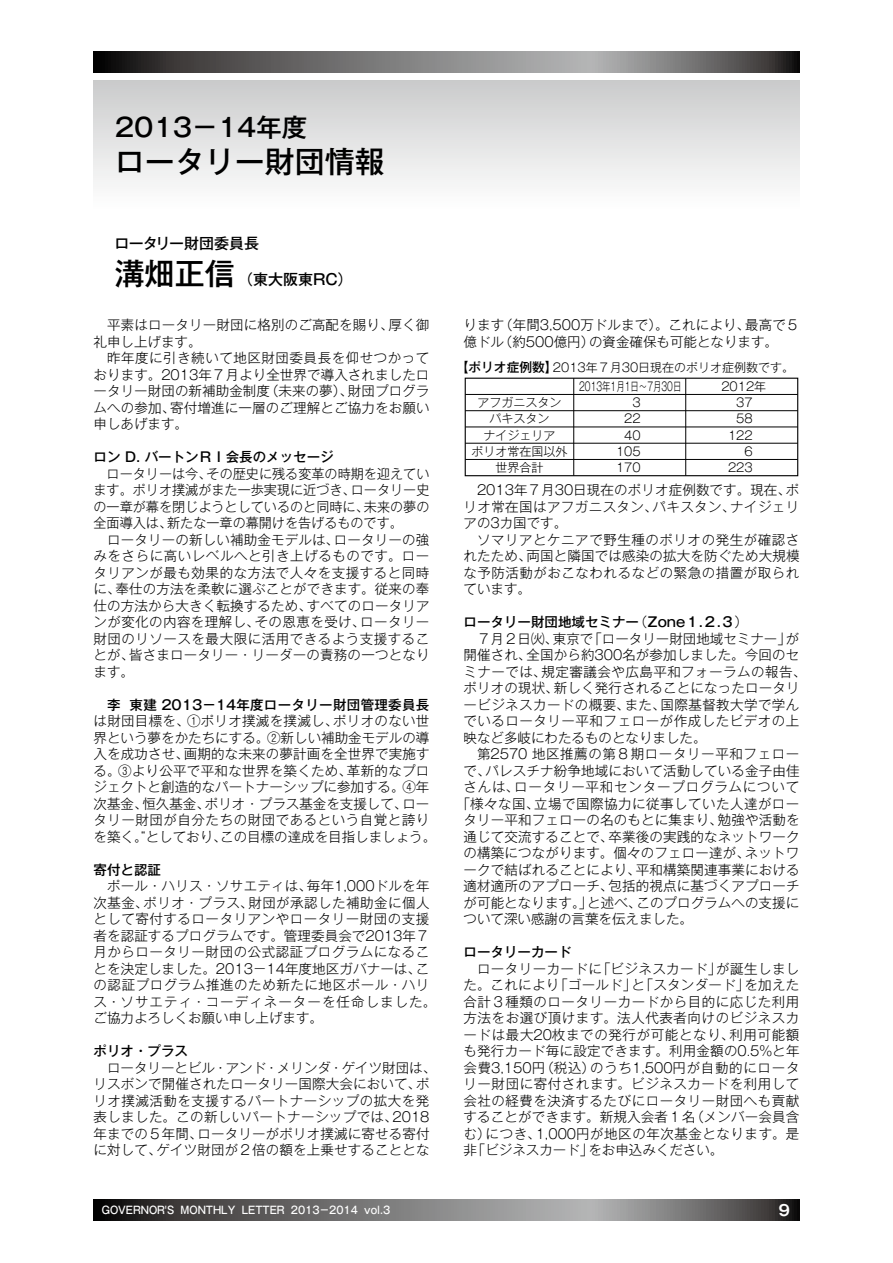
<style>
.page{position:relative;width:893px;height:1263px;background:#fff}
.page>*{position:absolute;margin:0;border:0;box-sizing:border-box;transform-origin:0 0}
.t1{font:500 30px "Gothic MB101 Pr 6 N";color:#000}
.t2{font:500 25.5px "Gothic MB101 Pr 6 N";color:#000}
.t3{font:500 15px "Gothic MB101 Pr 6 N";color:#000}
.t4{font:700 15px "Gothic MB101 Pr 6 N De";color:#fff}
.t5{font:300 13.5px/16.5px "Gothic MB101 Pr 6 N";letter-spacing:.01em;color:#000}
.t6{font:300 13.5px/16.5px "Gothic MB101 Pr 6 N";letter-spacing:.035em;color:#000}
.t7{font:300 13.5px/16.5px "Gothic MB101 Pr 6 N";letter-spacing:.03em;color:#000}
.t8{font:500 13.5px "Gothic MB101 Pr 6 N";color:#000}
.t9{font:300 13.5px "Gothic MB101 Pr 6 N";letter-spacing:.045em;color:#000}
.t10{font:500 13.5px "Gothic MB101 Pr 6 N";letter-spacing:.025em;color:#000}
.t11{font:300 13.5px "Gothic MB101 Pr 6 N";letter-spacing:.04em;color:#000}
.t12{font:300 13.5px "Gothic MB101 Pr 6 N";letter-spacing:.06em;color:#000}
.t13{font:300 12px/16.2px "Gothic MB101 Pr 6 N";color:#000;text-align:center}
.t14{font:300 12px "Gothic MB101 Pr 6 N";color:#000;scale:.7 1}
.t15{font:500 10.5px "Gothic MB101 Pr 6 N";color:#fff;scale:.9 1}
.s1{font-size:30px}
.s2{font-weight:400}
.s3{font-weight:500;font-size:12.75px}
.s4{font-weight:300}
</style>
<div class="page">
<svg style="left:94px;top:51px;width:705px;height:21px;background:#6d6c6c"></svg>
<svg style="left:94px;top:1199px;width:705px;height:21px;background:#6d6c6c"></svg>
<div style="left:94px;top:81px;width:705px;height:132px;background:linear-gradient(to bottom,#cbcbcc,#fff)"></div>
<div style="left:465px;top:378px;width:333px;height:98px;border:1px solid #000"></div>
<hr style="left:465px;top:394px;width:333px;height:1px;background:#000">
<hr style="left:465px;top:410px;width:333px;height:1px;background:#000">
<hr style="left:465px;top:427px;width:333px;height:1px;background:#000">
<hr style="left:465px;top:443px;width:333px;height:1px;background:#000">
<hr style="left:465px;top:459px;width:333px;height:1px;background:#000">
<hr style="left:573px;top:378px;width:1px;height:98px;background:#000">
<hr style="left:685px;top:378px;width:1px;height:98px;background:#000">
<h2 class="t2" style="left:115px;top:106px;width:194px">2013－14年度</h2>
<h1 class="t1" style="left:115px;top:137px;width:271px">ロータリー財団情報</h1>
<p class="t3" style="left:114px;top:230px;width:146px">ロータリー財団委員長</p>
<p class="t3" style="left:115px;top:267px;width:239px"><span class="s1">溝畑正信</span> <span class="s2">（</span>東大阪東ＲＣ<span class="s2">）</span></p>
<p class="t5" style="left:94px;top:315px;width:338px">　平素はロータリー財団に格別のご高配を賜り、厚く御礼申し上げます。<br>　昨年度に引き続いて地区財団委員長を仰せつかっております。2013年７月より全世界で導入されましたロータリー財団の新補助金制度（未来の夢）、財団プログラムへの参加、寄付増進に一層のご理解とご協力をお願い申しあげます。</p>
<p class="t8" style="left:94px;top:446px;width:242px">ロン D. バートンＲＩ会長のメッセージ</p>
<p class="t5" style="left:94px;top:464px;width:338px">　ロータリーは今、その歴史に残る変革の時期を迎えています。ポリオ撲滅がまた一歩実現に近づき、ロータリー史の一章が幕を閉じようとしているのと同時に、未来の夢の全面導入は、新たな一章の幕開けを告げるものです。<br>　ロータリーの新しい補助金モデルは、ロータリーの強みをさらに高いレベルへと引き上げるものです。ロータリアンが最も効果的な方法で人々を支援すると同時に、奉仕の方法を柔軟に選ぶことができます。従来の奉仕の方法から大きく転換するため、すべてのロータリアンが変化の内容を理解し、その恩恵を受け、ロータリー財団のリソースを最大限に活用できるよう支援することが、皆さまロータリー・リーダーの責務の一つとなります。</p>
<p class="t10" style="left:107px;top:693px;width:324px">李 東建 2013－14年度ロータリー財団管理委員長</p>
<p class="t5" style="left:94px;top:711px;width:344px">は財団目標を、①ポリオ撲滅を撲滅し、ポリオのない世界という夢をかたちにする。②新しい補助金モデルの導入を成功させ、画期的な未来の夢計画を全世界で実施する。③より公平で平和な世界を築くため、革新的なプロジェクトと創造的なパートナーシップに参加する。④年次基金、恒久基金、ポリオ・プラス基金を支援して、ロータリー財団が自分たちの財団であるという自覚と誇りを築く。“としており、この目標の達成を目指しましょう。</p>
<p class="t8" style="left:94px;top:858px;width:69px">寄付と認証</p>
<p class="t6" style="left:94px;top:876px;width:344px">　ポール・ハリス・ソサエティは、毎年1,000ドルを年次基金、ポリオ・プラス、財団が承認した補助金に個人として寄付するロータリアンやロータリー財団の支援者を認証するプログラムです。管理委員会で2013年７月からロータリー財団の公式認証プログラムになることを決定しました。2013－14年度地区ガバナーは、この認証プログラム推進のため新たに地区ポール・ハリス・ソサエティ・コーディネーターを任命しました。ご協力よろしくお願い申し上げます。</p>
<p class="t8" style="left:94px;top:1040px;width:96px">ポリオ・プラス</p>
<p class="t5" style="left:94px;top:1058px;width:344px">　ロータリーとビル・アンド・メリンダ・ゲイツ財団は、リスボンで開催されたロータリー国際大会において、ポリオ撲滅活動を支援するパートナーシップの拡大を発表しました。この新しいパートナーシップでは、2018年までの５年間、ロータリーがポリオ撲滅に寄せる寄付に対して、ゲイツ財団が２倍の額を上乗せすることとな</p>
<p class="t5" style="left:463px;top:315px;width:337px">ります（年間3,500万ドルまで）。これにより、最高で５億ドル（約500億円）の資金確保も可能となります。</p>
<p class="t13" style="left:456px;top:359px;width:340px"><span class="s3">【ポリオ症例数】</span>2013年７月30日現在のポリオ症例数です。</p>
<p class="t13" style="left:472px;top:393px;width:97px">アフガニスタンパキスタン<br>ナイジェリア<br>ポリオ常在国以外世界合計</p>
<p class="t13" style="left:616px;top:393px;width:26px;text-align:right">3<br>22<br>40<br>105<br>170</p>
<p class="t14" style="left:579px;top:377px;width:147px">2013年1月1日～7月30日</p>
<p class="t13" style="left:721px;top:378px;width:46px">2012年</p>
<p class="t13" style="left:736px;top:393px;width:18px">37</p>
<p class="t13" style="left:736px;top:410px;width:18px">58</p>
<p class="t13" style="left:728px;top:426px;width:26px">122</p>
<p class="t13" style="left:744px;top:442px;width:10px">6</p>
<p class="t13" style="left:728px;top:458px;width:26px">223</p>
<p class="t7" style="left:463px;top:480px;width:338px">　2013年７月30日現在のポリオ症例数です。現在、ポリオ常在国はアフガニスタン、パキスタン、ナイジェリアの3カ国です。<br>　ソマリアとケニアで野生種のポリオの発生が確認されたため、両国と隣国では感染の拡大を防ぐため大規模な予防活動がおこなわれるなどの緊急の措置が取られています。</p>
<p class="t8" style="left:463px;top:611px;width:286px">ロータリー財団地域セミナー<span class="s4">（</span>Zone１.２.３<span class="s4">）</span></p>
<p class="t5" style="left:477px;top:629px;width:324px">７月２日㈫、東京で「ロータリー財団地域セミナー」が</p>
<p class="t5" style="left:463px;top:645px;width:337px">開催され、全国から約300名が参加しました。今回のセ</p>
<p class="t6" style="left:463px;top:662px;width:344px">ミナーでは、規定審議会や広島平和フォーラムの報告、</p>
<p class="t5" style="left:463px;top:678px;width:338px">ポリオの現状、新しく発行されることになったロータリ</p>
<p class="t7" style="left:463px;top:695px;width:337px">ービジネスカードの概要、また、国際基督教大学で学ん</p>
<p class="t11" style="left:463px;top:710px;width:337px">でいるロータリー平和フェローが作成したビデオの上</p>
<p class="t5" style="left:463px;top:728px;width:244px">映など多岐にわたるものとなりました。</p>
<p class="t9" style="left:463px;top:743px;width:337px">　第2570 地区推薦の第８期ロータリー平和フェロー</p>
<p class="t5" style="left:463px;top:761px;width:338px">で、パレスチナ紛争地域において活動している金子由佳</p>
<p class="t12" style="left:463px;top:776px;width:337px">さんは、ロータリー平和センタープログラムについて</p>
<p class="t6" style="left:457px;top:794px;width:344px">「様々な国、立場で国際協力に従事していた人達がロー</p>
<p class="t5" style="left:463px;top:810px;width:338px">タリー平和フェローの名のもとに集まり、勉強や活動を</p>
<p class="t5" style="left:463px;top:827px;width:338px">通じて交流することで、卒業後の実践的なネットワーク</p>
<p class="t5" style="left:463px;top:843px;width:337px">の構築につながります。個々のフェロー達が、ネットワ</p>
<p class="t5" style="left:463px;top:860px;width:338px">ークで結ばれることにより、平和構築関連事業における</p>
<p class="t5" style="left:463px;top:876px;width:338px">適材適所のアプローチ、包括的視点に基づくアプローチ</p>
<p class="t5" style="left:463px;top:893px;width:337px">が可能となります。」と述べ、このプログラムへの支援に</p>
<p class="t5" style="left:463px;top:909px;width:231px">ついて深い感謝の言葉を伝えました。</p>
<p class="t8" style="left:463px;top:941px;width:109px">ロータリーカード</p>
<p class="t5" style="left:463px;top:959px;width:337px;text-align:justify">　ロータリーカードに「ビジネスカード」が誕生しました。これにより「ゴールド」と「スタンダード」を加えた合計３種類のロータリーカードから目的に応じた利用方法をお選び頂けます。法人代表者向けのビジネスカードは最大20枚までの発行が可能となり、利用可能額も発行カード毎に設定できます。利用金額の0.5%と年会費3,150円（税込）のうち1,500円が自動的にロータリー財団に寄付されます。ビジネスカードを利用して会社の経費を決済するたびにロータリー財団へも貢献することができます。新規入会者１名（メンバー会員含む）につき、1,000円が地区の年次基金となります。是非「ビジネスカード」をお申込みください。</p>
<p class="t15" style="left:102px;top:1201px;width:322px">GOVERNOR'S MONTHLY LETTER 2013－2014 vol.3</p>
<p class="t4" style="left:777px;top:1198px;width:16px">９</p>
</div>
